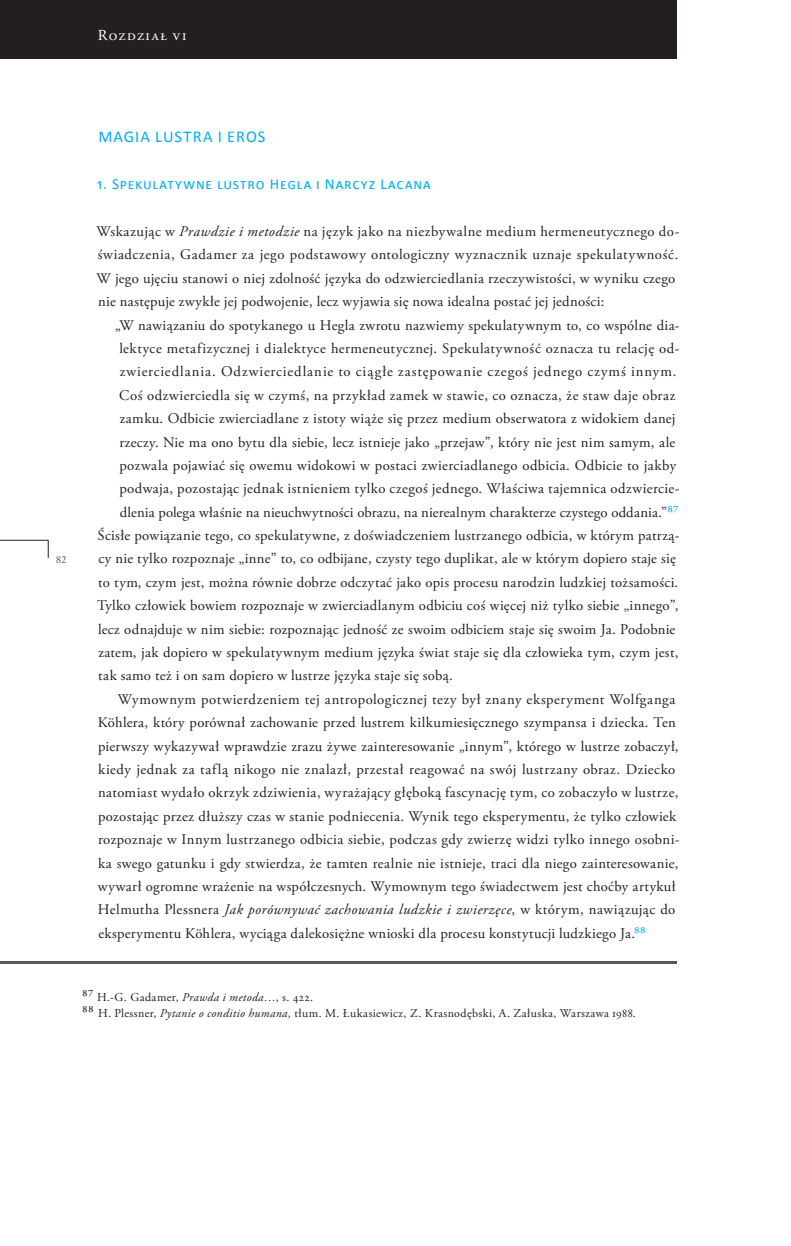
<style>
.page{position:relative;width:791px;height:1246px;background:#fff}
.page>*{position:absolute;margin:0;border:0;box-sizing:border-box;transform-origin:0 0}
.t1{font:16.5px "Calibri";letter-spacing:.06em;color:#00aeef}
.t2{font:15.3px "Calibri";letter-spacing:.055em;color:#00aeef}
.t3{font:15.3px "Adobe Garamond Pro";letter-spacing:.09em;color:#fff}
.t4{font:14.7px/23.4px "Adobe Garamond Pro";letter-spacing:.02em;color:#231f20}
.t5{font:14.7px/23.4px "Adobe Garamond Pro";letter-spacing:.04em;color:#231f20}
.t6{font:12px "Adobe Garamond Pro";letter-spacing:.03em;color:#231f20}
.t7{font:10.8px "Adobe Garamond Pro";color:#57585a}
.s1{font-style:italic}
.s2{font-size:15.45px;color:#00aeef}
.s3{font-size:15.45px}
</style>
<div class="page">
<hr style="left:0;top:540px;width:48px;height:1px;background:#231f20">
<svg style="left:48px;top:540px;width:1px;height:18px"></svg>
<div style="left:0;top:0;width:676px;height:58px;background:#231f20"></div>
<hr style="left:0;top:961px;width:676px;height:2px;background:#57585a">
<p class="t3" style="left:98px;top:26px;width:90px">Rozdział vi</p>
<p class="t7" style="left:56px;top:553px;width:12px">82</p>
<p class="t1" style="left:98px;top:127px;width:169px">MAGIA LUSTRA I EROS</p>
<p class="t2" style="left:97px;top:174px;width:335px">1. Spekulatywne lustro Hegla i Narcyz Lacana</p>
<p class="t5" style="left:97px;top:220px;width:584px">Wskazując w <span class="s1">Prawdzie i metodzie</span> na język jako na niezbywalne medium hermeneutycznego do&shy;świadczenia, Gadamer za jego podstawowy ontologiczny wyznacznik uznaje spekulatywność.</p>
<p class="t4" style="left:97px;top:267px;width:580px">W jego ujęciu stanowi o niej zdolność języka do odzwierciedlania rzeczywistości, w wyniku czego nie następuje zwykłe jej podwojenie, lecz wyjawia się nowa idealna postać jej jedności:</p>
<p class="t4" style="left:115px;top:314px;width:566px;text-align:justify">„W nawiązaniu do spotykanego u Hegla zwrotu nazwiemy spekulatywnym to, co wspólne dia&shy;lektyce metafizycznej i dialektyce hermeneutycznej. Spekulatywność oznacza tu relację od&shy;zwierciedlania. Odzwierciedlanie to ciągłe zastępowanie czegoś jednego czymś innym.</p>
<p class="t4" style="left:119px;top:384px;width:562px">Coś odzwierciedla się w czymś, na przykład zamek w stawie, co oznacza, że staw daje obraz zamku. Odbicie zwierciadlane z istoty wiąże się przez medium obserwatora z widokiem danej rzeczy. Nie ma ono bytu dla siebie, lecz istnieje jako „przejaw”, który nie jest nim samym, ale pozwala pojawiać się owemu widokowi w postaci zwierciadlanego odbicia. Odbicie to jakby podwaja, pozostając jednak istnieniem tylko czegoś jednego. Właściwa tajemnica odzwiercie&shy;dlenia polega właśnie na nieuchwytności obrazu, na nierealnym charakterze czystego oddania.”<span class="s2">⁸⁷</span></p>
<p class="t4" style="left:97px;top:524px;width:584px">Ścisłe powiązanie tego, co spekulatywne, z doświadczeniem lustrzanego odbicia, w którym patrzą&shy;cy nie tylko rozpoznaje „inne” to, co odbijane, czysty tego duplikat, ale w którym dopiero staje się to tym, czym jest, można równie dobrze odczytać jako opis procesu narodzin ludzkiej tożsamości.<br>Tylko człowiek bowiem rozpoznaje w zwierciadlanym odbiciu coś więcej niż tylko siebie „innego”, lecz odnajduje w nim siebie: rozpoznając jedność ze swoim odbiciem staje się swoim Ja. Podobnie zatem, jak dopiero w spekulatywnym medium języka świat staje się dla człowieka tym, czym jest, tak samo też i on sam dopiero w lustrze języka staje się sobą.</p>
<p class="t4" style="left:98px;top:688px;width:583px;text-indent:20px">Wymownym potwierdzeniem tej antropologicznej tezy był znany eksperyment Wolfganga Köhlera, który porównał zachowanie przed lustrem kilkumiesięcznego szympansa i dziecka. Ten pierwszy wykazywał wprawdzie zrazu żywe zainteresowanie „innym”, którego w lustrze zobaczył, kiedy jednak za taflą nikogo nie znalazł, przestał reagować na swój lustrzany obraz. Dziecko natomiast wydało okrzyk zdziwienia, wyrażający głęboką fascynację tym, co zobaczyło w lustrze, pozostając przez dłuższy czas w stanie podniecenia. Wynik tego eksperymentu, że tylko człowiek rozpoznaje w Innym lustrzanego odbicia siebie, podczas gdy zwierzę widzi tylko innego osobni&shy;ka swego gatunku i gdy stwierdza, że tamten realnie nie istnieje, traci dla niego zainteresowanie, wywarł ogromne wrażenie na współczesnych. Wymownym tego świadectwem jest choćby artykuł Helmutha Plessnera <span class="s1">Jak porównywać zachowania ludzkie i zwierzęce</span>, w którym, nawiązując do eksperymentu Köhlera, wyciąga dalekosiężne wnioski dla procesu konstytucji ludzkiego Ja.<span class="s2">⁸⁸</span></p>
<p class="t6" style="left:82px;top:990px;width:233px"><span class="s3">⁸⁷</span> H.-G. Gadamer, <span class="s1">Prawda i metoda…</span>, s. 422.</p>
<p class="t6" style="left:82px;top:1006px;width:555px"><span class="s3">⁸⁸</span> H. Plessner, <span class="s1">Pytanie o conditio humana</span>, tłum. M. Łukasiewicz, Z. Krasnodębski, A. Załuska, Warszawa 1988.</p>
</div>
